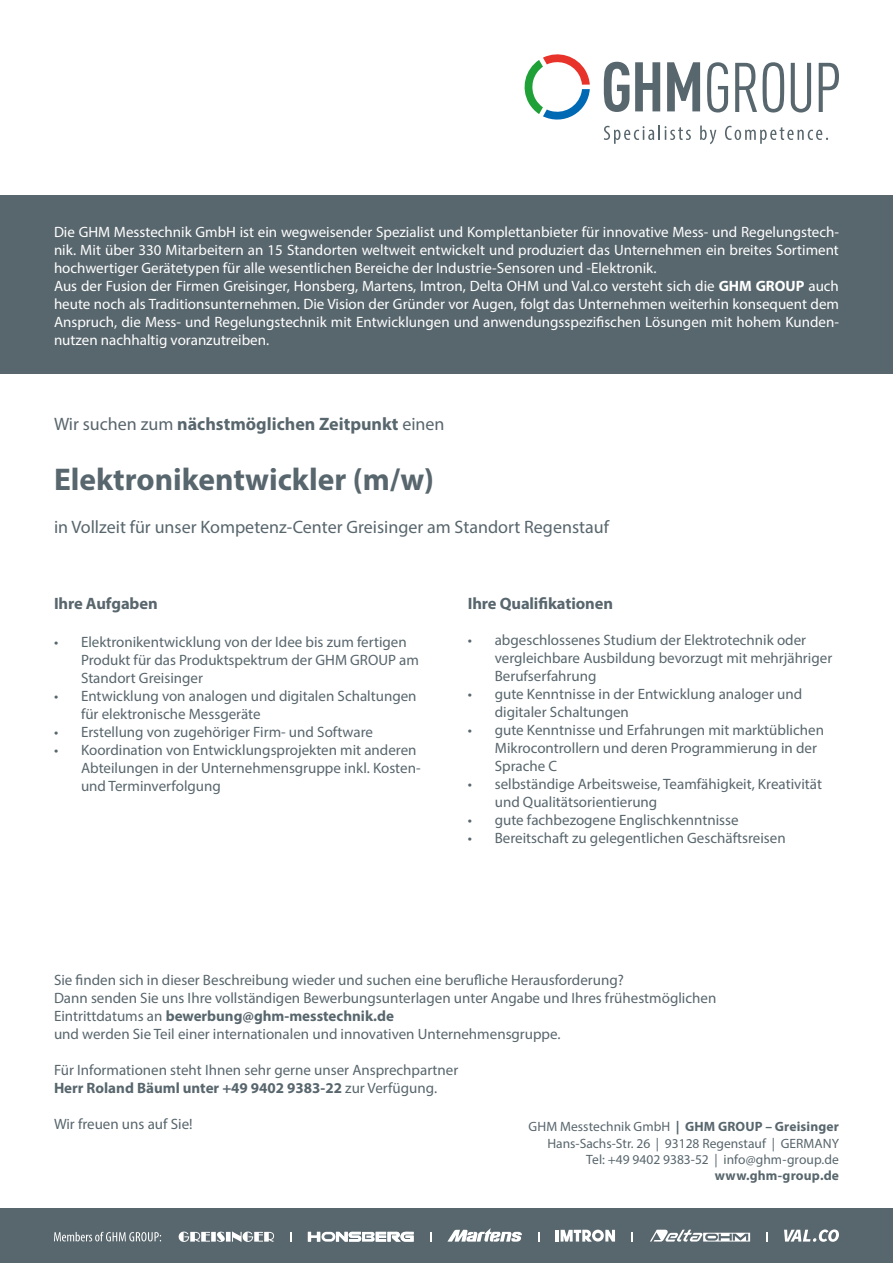
<style>
.page{position:relative;width:893px;height:1263px;background:#fff}
.page>*{position:absolute;margin:0;border:0;box-sizing:border-box;transform-origin:0 0}
.t1{font:700 31.5px "Myriad Pro";color:#58666d}
.t2{font:18px "Myriad Pro";color:#58666d}
.t3{font:700 18px "Myriad Pro";color:#58666d}
.t4{font:700 16.5px "Myriad Pro";letter-spacing:-.005em;color:#58666d}
.t5{font:15px/18px "Myriad Pro";color:#58666d}
.t6{font:15px/18px "Myriad Pro";color:#fff}
.t7{font:13.5px/16.2px "Myriad Pro";color:#58666d;text-align:right}
.t8{font:700 13.5px "Myriad Pro";letter-spacing:.01em;color:#58666d}
.s1{font-weight:700}
.s2{font-weight:400}
</style>
<div class="page">
<svg style="left:604px;top:62px;width:96px;height:50px"></svg>
<svg style="left:707px;top:62px;width:132px;height:51px"></svg>
<svg style="left:604px;top:126px;width:87px;height:18px"></svg>
<svg style="left:700px;top:126px;width:16px;height:18px"></svg>
<svg style="left:725px;top:126px;width:103px;height:18px"></svg>
<svg style="left:524px;top:54px;width:66px;height:66px"></svg>
<div style="left:0;top:196px;width:893px;height:178px;background:#58666d"></div>
<div style="left:0;top:1209px;width:893px;height:54px;background:#58666d"></div>
<svg style="left:650px;top:1230px;width:100px;height:11px"></svg>
<svg style="left:308px;top:1232px;width:106px;height:10px"></svg>
<svg style="left:448px;top:1228px;width:74px;height:13px"></svg>
<svg style="left:556px;top:1229px;width:59px;height:12px"></svg>
<svg style="left:290px;top:1232px;width:2px;height:9px"></svg>
<svg style="left:179px;top:1231px;width:95px;height:11px"></svg>
<svg style="left:54px;top:1232px;width:107px;height:9px"></svg>
<svg style="left:631px;top:1232px;width:2px;height:9px"></svg>
<svg style="left:766px;top:1232px;width:2px;height:9px"></svg>
<svg style="left:784px;top:1229px;width:55px;height:13px"></svg>
<p class="t6" style="left:54px;top:222px;width:786px">Die GHM Messtechnik GmbH ist ein wegweisender Spezialist und Komplettanbieter für innovative Mess- und Regelungstech&shy;nik. Mit über 330 Mitarbeitern an 15 Standorten weltweit entwickelt und produziert das Unternehmen ein breites Sortiment hochwertiger Gerätetypen für alle wesentlichen Bereiche der Industrie-Sensoren und -Elektronik.<br>Aus der Fusion der Firmen Greisinger, Honsberg, Martens, Imtron, Delta OHM und Val.co versteht sich die <span class="s1">GHM GROUP</span> auch heute noch als Traditionsunternehmen. Die Vision der Gründer vor Augen, folgt das Unternehmen weiterhin konsequent dem Anspruch, die Mess- und Regelungstechnik mit Entwicklungen und anwendungsspezifischen Lösungen mit hohem Kunden&shy;nutzen nachhaltig voranzutreiben.</p>
<p class="t3" style="left:54px;top:412px;width:392px"><span class="s2">Wir suchen zum</span> nächstmöglichen Zeitpunkt <span class="s2">einen</span></p>
<h1 class="t1" style="left:54px;top:458px;width:382px">Elektronikentwickler (m/w)</h1>
<p class="t2" style="left:54px;top:516px;width:556px">in Vollzeit für unser Kompetenz-Center Greisinger am Standort Regenstauf</p>
<p class="t4" style="left:54px;top:593px;width:105px">Ihre Aufgaben</p>
<p class="t5" style="left:81px;top:633px;width:339px;text-indent:-27px">• Elektronikentwicklung von der Idee bis zum fertigen<br>Produkt für das Produktspektrum der GHM GROUP am<br>Standort Greisinger</p>
<p class="t5" style="left:81px;top:687px;width:337px;text-indent:-27px">• Entwicklung von analogen und digitalen Schaltungen für elektronische Messgeräte</p>
<p class="t5" style="left:54px;top:723px;width:321px">• Erstellung von zugehöriger Firm- und Software</p>
<p class="t5" style="left:81px;top:741px;width:341px;text-indent:-27px">• Koordination von Entwicklungsprojekten mit anderen<br>Abteilungen in der Unternehmensgruppe inkl. Kosten&shy;und Terminverfolgung</p>
<p class="t4" style="left:468px;top:593px;width:147px">Ihre Qualifikationen</p>
<p class="t5" style="left:495px;top:631px;width:339px;text-indent:-27px">• abgeschlossenes Studium der Elektrotechnik oder vergleichbare Ausbildung bevorzugt mit mehrjähriger<br>Berufserfahrung</p>
<p class="t5" style="left:495px;top:685px;width:309px;text-indent:-27px">• gute Kenntnisse in der Entwicklung analoger und digitaler Schaltungen</p>
<p class="t5" style="left:495px;top:721px;width:331px;text-indent:-27px">• gute Kenntnisse und Erfahrungen mit marktüblichen<br>Mikrocontrollern und deren Programmierung in der<br>Sprache C</p>
<p class="t5" style="left:495px;top:775px;width:329px;text-indent:-27px">• selbständige Arbeitsweise, Teamfähigkeit, Kreativität und Qualitätsorientierung</p>
<p class="t5" style="left:468px;top:811px;width:272px">• gute fachbezogene Englischkenntnisse</p>
<p class="t5" style="left:468px;top:829px;width:319px">• Bereitschaft zu gelegentlichen Geschäftsreisen</p>
<p class="t5" style="left:54px;top:971px;width:664px">Sie finden sich in dieser Beschreibung wieder und suchen eine berufliche Herausforderung?<br>Dann senden Sie uns Ihre vollständigen Bewerbungsunterlagen unter Angabe und Ihres frühestmöglichen Eintrittdatums an <span class="s1">bewerbung@ghm-messtechnik.de<br></span>und werden Sie Teil einer internationalen und innovativen Unternehmensgruppe.</p>
<p class="t5" style="left:54px;top:1061px;width:406px">Für Informationen steht Ihnen sehr gerne unser Ansprechpartner<br><span class="s1">Herr Roland Bäuml unter +49 9402 9383-22</span> zur Verfügung.</p>
<p class="t5" style="left:54px;top:1115px;width:140px">Wir freuen uns auf Sie!</p>
<p class="t7" style="left:529px;top:1118px;width:312px">GHM Messtechnik GmbH <span class="s1">| GHM GROUP – Greisinger<br></span>Hans-Sachs-Str. 26 | 93128 Regenstauf | GERMANY<br>Tel: +49 9402 9383-52 | info@ghm-group.de</p>
<p class="t8" style="left:715px;top:1167px;width:126px">www.ghm-group.de</p>
</div>
